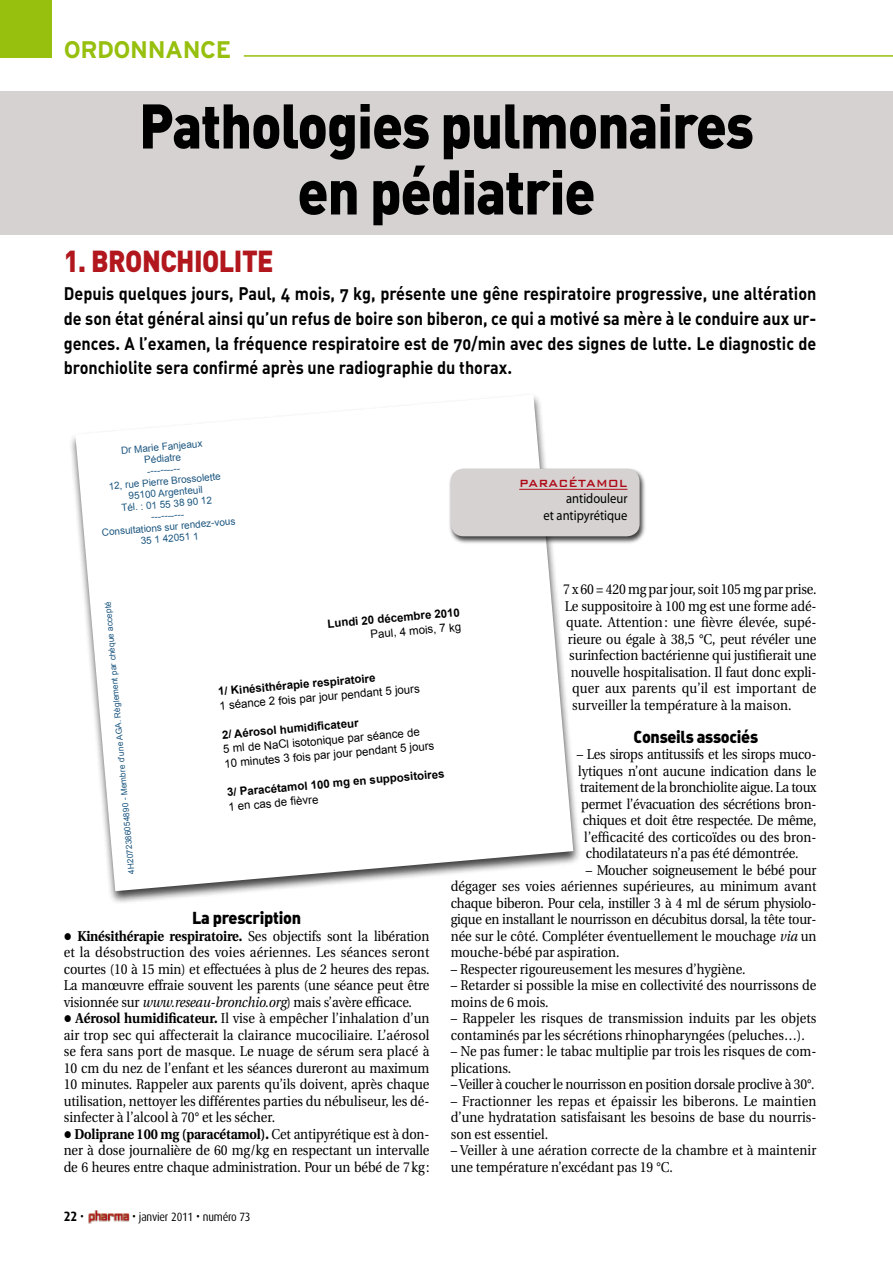
<style>
.page{position:relative;width:893px;height:1263px;background:#fff}
.page>*{position:absolute;margin:0;border:0;box-sizing:border-box;transform-origin:0 0}
.t1{font:900 61.95px/66px "DIN";letter-spacing:-.02em;color:#000;text-align:center;scale:.9 1}
.t2{font:900 30px "DIN";letter-spacing:-.02em;color:#b1171d;scale:.9 1}
.t3{font:700 24px "Interstate";letter-spacing:-.02em;color:#97bf0d}
.t4{font:18px/24.8px "DIN Bold Alternate";color:#000;text-align:justify;scale:.9 1}
.t5{font:17.1px "DIN Black Alternate";letter-spacing:-.02em;color:#000;scale:.95 1}
.t6{font:14.25px/16.5px "Utopia";color:#000;text-align:justify;scale:.9 1}
.t7{font:14.25px "Utopia";letter-spacing:-.02em;color:#000;scale:.9 1}
.t8{font:13.95px/16.5px "Myriad";color:#000;text-align:right;scale:.9 1}
.t9{font:500 13.95px "Bank Gothic";letter-spacing:.01em;color:#af0917;scale:.9 1}
.t10{font:700 13.5px "Dax";color:#000;scale:.9 1}
.t11{font:12px "Dax";letter-spacing:-.02em;color:#000;scale:.9 1}
.t12{font:11.4px/14.5px "Arial";color:#000}
.t13{font:700 11.4px "Arial";color:#000}
.t14{font:9.9px/11.4px "Arial";color:#1d5780;text-align:center}
.t15{font:8.4px "Arial";color:#1d5780}
.s1{font-style:italic}
.s2{font-weight:700}
.s3{font-weight:400}
.s4{font-size:13.5px}
</style>
<div class="page">
<img style="left:88px;top:1210px;width:41px;height:14px">
<hr style="left:244px;top:55px;width:649px;height:2px;background:#97bf0d">
<div style="left:0;top:0;width:52px;height:58px;background:#97bf0d"></div>
<div style="left:0;top:91px;width:893px;height:143px;background:#d5d2d1"></div>
<div style="left:68px;top:393px;width:513px;height:511px;background:#000;opacity:.75"></div>
<svg style="left:75px;top:394px;width:498px;height:497px"></svg>
<div style="left:448px;top:468px;width:198px;height:76px;background:#000;opacity:.75"></div>
<div style="left:451px;top:469px;width:189px;height:67px;background:#d5d2d1;border-radius:13px"></div>
<hr style="left:519px;top:489px;width:108px;height:1px;background:#af0917">
<h3 class="t3" style="left:64px;top:37px;width:169px">ORDONNANCE</h3>
<h1 class="t1" style="left:139px;top:90px;width:685px">Pathologies pulmonaires en pédiatrie</h1>
<h2 class="t2" style="left:64px;top:241px;width:235px">1. Bronchiolite</h2>
<p class="t4" style="left:64px;top:280px;width:838px">Depuis quelques jours, Paul, 4 mois, 7 kg, présente une gêne respiratoire progressive, une altération de son état général ainsi qu’un refus de boire son biberon, ce qui a motivé sa mère à le conduire aux ur&shy;gences. A l’examen, la fréquence respiratoire est de 70/min avec des signes de lutte. Le diagnostic de bronchiolite sera confirmé après une radiographie du thorax.</p>
<p class="t14" style="left:95px;top:447px;width:135px;rotate:-5deg">Dr Marie Fanjeaux<br>Pédiatre<br>----------<br>12, rue Pierre Brossolette<br>95100 Argenteuil<br>Tél. : 01 55 38 90 12<br>----------<br>Consultations sur rendez-vous<br>35 1 42051 1</p>
<p class="t9" style="left:519px;top:472px;width:122px">paracétamol</p>
<p class="t8" style="left:543px;top:491px;width:95px">antidouleur<br>et antipyrétique</p>
<p class="t6" style="left:563px;top:581px;width:283px">7 x 60 = 420 mg par jour, soit 105 mg par prise.</p>
<p class="t6" style="left:565px;top:598px;width:281px">Le suppositoire à 100 mg est une forme adé-</p>
<p class="t6" style="left:566px;top:614px;width:279px">quate. Attention: une fièvre élevée, supé-</p>
<p class="t6" style="left:568px;top:631px;width:278px">rieure ou égale à 38,5 °C, peut révéler une</p>
<p class="t6" style="left:569px;top:647px;width:276px">surinfection bactérienne qui justifierait une</p>
<p class="t6" style="left:571px;top:664px;width:274px">nouvelle hospitalisation. Il faut donc expli-</p>
<p class="t6" style="left:572px;top:680px;width:273px">quer aux parents qu’il est important de</p>
<p class="t6" style="left:572px;top:697px;width:245px">surveiller la température à la maison.</p>
<p class="t5" style="left:633px;top:725px;width:133px">Conseils associés</p>
<p class="t7" style="left:577px;top:746px;width:268px">– Les sirops antitussifs et les sirops muco-</p>
<p class="t6" style="left:578px;top:763px;width:266px">lytiques n’ont aucune indication dans le</p>
<p class="t7" style="left:580px;top:779px;width:264px">traitement de la bronchiolite aigue. La toux</p>
<p class="t7" style="left:581px;top:796px;width:263px">permet l’évacuation des sécrétions bron-</p>
<p class="t7" style="left:583px;top:812px;width:261px">chiques et doit être respectée. De même,</p>
<p class="t6" style="left:584px;top:829px;width:259px">l’efficacité des corticoïdes ou des bron-</p>
<p class="t6" style="left:586px;top:845px;width:238px">chodilatateurs n’a pas été démontrée.</p>
<p class="t6" style="left:451px;top:862px;width:408px;text-indent:135px">– Moucher soigneusement le bébé pour dégager ses voies aériennes supérieures, au minimum avant chaque biberon. Pour cela, instiller 3 à 4 ml de sérum physiolo&shy;gique en installant le nourrisson en décubitus dorsal, la tête tour&shy;née sur le côté. Compléter éventuellement le mouchage <span class="s1">via</span> un mouche-bébé par aspiration.</p>
<p class="t6" style="left:451px;top:961px;width:329px">– Respecter rigoureusement les mesures d’hygiène.</p>
<p class="t6" style="left:451px;top:977px;width:408px">– Retarder si possible la mise en collectivité des nourrissons de moins de 6 mois.</p>
<p class="t6" style="left:451px;top:1010px;width:408px">– Rappeler les risques de transmission induits par les objets contaminés par les sécrétions rhinopharyngées (peluches…).</p>
<p class="t6" style="left:451px;top:1043px;width:408px">– Ne pas fumer: le tabac multiplie par trois les risques de com&shy;plications.</p>
<p class="t7" style="left:451px;top:1076px;width:406px">– Veiller à coucher le nourrisson en position dorsale proclive à 30°.</p>
<p class="t6" style="left:451px;top:1093px;width:408px">– Fractionner les repas et épaissir les biberons. Le maintien d’une hydratation satisfaisant les besoins de base du nourris&shy;son est essentiel.</p>
<p class="t6" style="left:451px;top:1142px;width:408px">– Veiller à une aération correcte de la chambre et à maintenir une température n’excédant pas 19 °C.</p>
<p class="t15" style="left:126px;top:874px;width:275px;rotate:-95deg">4H2072386054890 - Membre d’une AGA. Règlement par chèque accepté</p>
<p class="t13" style="left:327px;top:616px;width:134px;rotate:-5deg">Lundi 20 décembre 2010</p>
<p class="t12" style="left:370px;top:627px;width:92px;rotate:-5deg">Paul, 4 mois, 7 kg</p>
<p class="t13" style="left:218px;top:684px;width:159px;rotate:-5deg">1/ Kinésithérapie respiratoire</p>
<p class="t12" style="left:219px;top:699px;width:202px;rotate:-5deg">1 séance 2 fois par jour pendant 5 jours</p>
<p class="t13" style="left:221px;top:727px;width:138px;rotate:-5deg">2/ Aérosol humidifi cateur</p>
<p class="t12" style="left:223px;top:742px;width:212px;rotate:-5deg">5 ml de NaCl isotonique par séance de<br>10 minutes 3 fois par jour pendant 5 jours</p>
<p class="t13" style="left:226px;top:785px;width:220px;rotate:-5deg">3/ Paracétamol 100 mg en suppositoires</p>
<p class="t12" style="left:228px;top:800px;width:92px;rotate:-5deg">1 en cas de fi èvre</p>
<p class="t5" style="left:192px;top:906px;width:116px">La prescription</p>
<p class="t6" style="left:64px;top:928px;width:408px">● <span class="s2">Kinésithérapie respiratoire.</span> Ses objectifs sont la libération et la désobstruction des voies aériennes. Les séances seront courtes (10 à 15 min) et effectuées à plus de 2 heures des repas.<br>La manœuvre effraie souvent les parents (une séance peut être visionnée sur <span class="s1">www.reseau-bronchio.org</span>) mais s’avère efficace.</p>
<p class="t6" style="left:64px;top:1010px;width:408px">● <span class="s2">Aérosol humidificateur.</span> Il vise à empêcher l’inhalation d’un air trop sec qui affecterait la clairance mucociliaire. L’aérosol se fera sans port de masque. Le nuage de sérum sera placé à 10 cm du nez de l’enfant et les séances dureront au maximum 10 minutes. Rappeler aux parents qu’ils doivent, après chaque utilisation, nettoyer les différentes parties du nébuliseur, les dé&shy;sinfecter à l’alcool à 70° et les sécher.</p>
<p class="t6" style="left:64px;top:1126px;width:408px">● <span class="s2">Doliprane 100 mg (paracétamol).</span> Cet antipyrétique est à don&shy;ner à dose journalière de 60 mg/kg en respectant un intervalle de 6 heures entre chaque administration. Pour un bébé de 7kg:</p>
<p class="t10" style="left:64px;top:1209px;width:24px">22 <span class="s3">•</span></p>
<p class="t11" style="left:132px;top:1210px;width:133px"><span class="s4">•</span> janvier 2011 <span class="s4">•</span> numéro 73</p>
</div>
